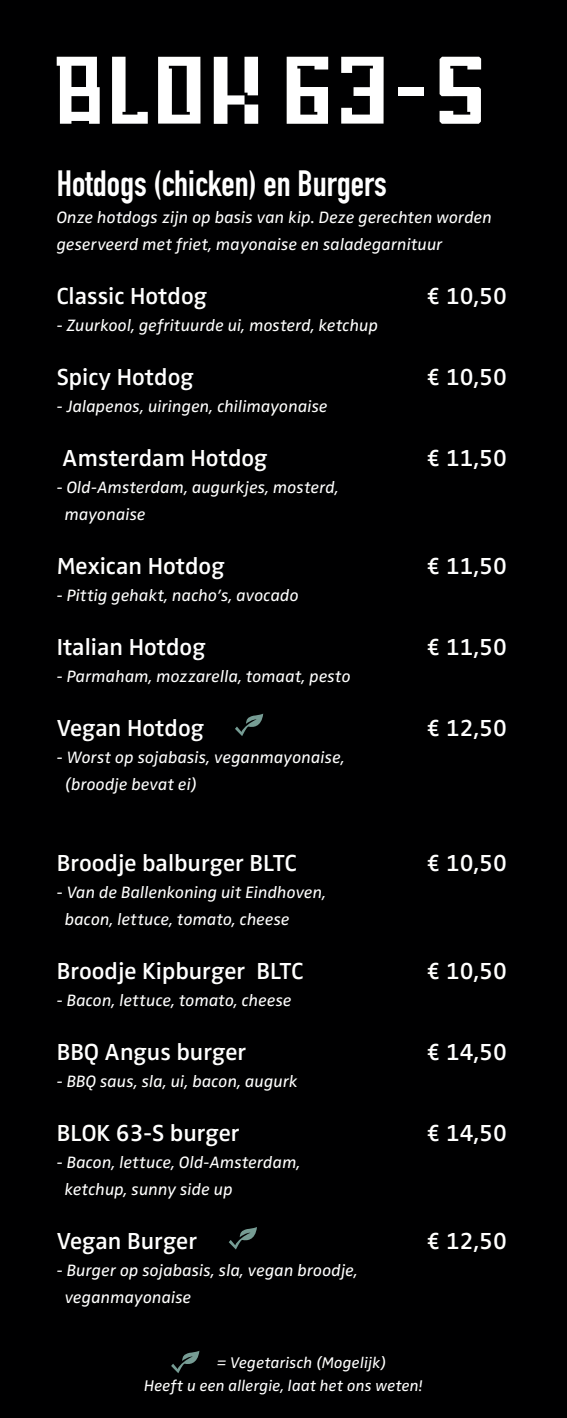
<style>
.page{position:relative;width:567px;height:1418px;background:#fff}
.page>*{position:absolute;margin:0;border:0;box-sizing:border-box;transform-origin:0 0}
.t1{font:700 36px "DIN Condensed";color:#fff}
.t2{font:600 24px "Zwo Pro";color:#fff}
.t3{font:italic 17px/27px "Zwo Pro";letter-spacing:.01em;color:#fff}
.t4{font:italic 16px/23.6px "Zwo Pro";letter-spacing:.01em;color:#fff}
</style>
<div class="page">
<div style="left:0;top:0;width:567px;height:1417px;background:#000001"></div>
<svg style="left:287px;top:57px;width:41px;height:67px"></svg>
<svg style="left:214px;top:57px;width:44px;height:67px"></svg>
<svg style="left:112px;top:57px;width:36px;height:67px"></svg>
<svg style="left:57px;top:57px;width:43px;height:67px"></svg>
<svg style="left:158px;top:57px;width:42px;height:67px"></svg>
<svg style="left:341px;top:57px;width:43px;height:67px"></svg>
<div style="left:398px;top:87px;width:26px;height:9px;background:#fff"></div>
<svg style="left:440px;top:57px;width:41px;height:67px"></svg>
<svg style="left:235px;top:713px;width:28px;height:23px"></svg>
<svg style="left:229px;top:1227px;width:28px;height:22px"></svg>
<svg style="left:171px;top:1351px;width:28px;height:22px"></svg>
<h1 class="t1" style="left:57px;top:159px;width:332px">Hotdogs (chicken) en Burgers</h1>
<p class="t3" style="left:57px;top:203px;width:437px">Onze hotdogs zijn op basis van kip. Deze gerechten worden geserveerd met friet, mayonaise en saladegarnituur</p>
<h2 class="t2" style="left:57px;top:278px;width:152px">Classic Hotdog</h2>
<h2 class="t2" style="left:427px;top:278px;width:82px">€ 10,50</h2>
<p class="t3" style="left:57px;top:311px;width:323px">- Zuurkool, gefrituurde ui, mosterd, ketchup</p>
<h2 class="t2" style="left:57px;top:359px;width:139px">Spicy Hotdog</h2>
<h2 class="t2" style="left:427px;top:359px;width:82px">€ 10,50</h2>
<p class="t3" style="left:57px;top:392px;width:272px">- Jalapenos, uiringen, chilimayonaise</p>
<h2 class="t2" style="left:62px;top:440px;width:207px">Amsterdam Hotdog</h2>
<h2 class="t2" style="left:427px;top:440px;width:82px">€ 11,50</h2>
<p class="t3" style="left:65px;top:473px;width:276px;text-indent:-8px">- Old-Amsterdam, augurkjes, mosterd, mayonaise</p>
<h2 class="t2" style="left:57px;top:548px;width:169px">Mexican Hotdog</h2>
<h2 class="t2" style="left:427px;top:548px;width:82px">€ 11,50</h2>
<p class="t3" style="left:57px;top:581px;width:243px">- Pittig gehakt, nacho’s, avocado</p>
<h2 class="t2" style="left:57px;top:629px;width:150px">Italian Hotdog</h2>
<h2 class="t2" style="left:427px;top:629px;width:82px">€ 11,50</h2>
<p class="t3" style="left:57px;top:662px;width:295px">- Parmaham, mozzarella, tomaat, pesto</p>
<h2 class="t2" style="left:57px;top:710px;width:149px">Vegan Hotdog</h2>
<h2 class="t2" style="left:427px;top:710px;width:82px">€ 12,50</h2>
<p class="t3" style="left:65px;top:743px;width:281px;text-indent:-8px">- Worst op sojabasis, veganmayonaise, (broodje bevat ei)</p>
<h2 class="t2" style="left:57px;top:845px;width:241px">Broodje balburger BLTC</h2>
<h2 class="t2" style="left:427px;top:845px;width:82px">€ 10,50</h2>
<p class="t3" style="left:65px;top:878px;width:263px;text-indent:-8px">- Van de Ballenkoning uit Eindhoven, bacon, lettuce, tomato, cheese</p>
<h2 class="t2" style="left:57px;top:953px;width:248px">Broodje Kipburger BLTC</h2>
<h2 class="t2" style="left:427px;top:953px;width:82px">€ 10,50</h2>
<p class="t3" style="left:57px;top:986px;width:236px">- Bacon, lettuce, tomato, cheese</p>
<h2 class="t2" style="left:57px;top:1034px;width:191px">BBQ Angus burger</h2>
<h2 class="t2" style="left:427px;top:1034px;width:82px">€ 14,50</h2>
<p class="t3" style="left:57px;top:1067px;width:243px">- BBQ saus, sla, ui, bacon, augurk</p>
<h2 class="t2" style="left:57px;top:1115px;width:184px">BLOK 63-S burger</h2>
<h2 class="t2" style="left:427px;top:1115px;width:82px">€ 14,50</h2>
<p class="t3" style="left:65px;top:1148px;width:237px;text-indent:-8px">- Bacon, lettuce, Old-Amsterdam, ketchup, sunny side up</p>
<h2 class="t2" style="left:57px;top:1223px;width:142px">Vegan Burger</h2>
<h2 class="t2" style="left:427px;top:1223px;width:82px">€ 12,50</h2>
<p class="t3" style="left:65px;top:1256px;width:295px;text-indent:-8px">- Burger op sojabasis, sla, vegan broodje, veganmayonaise</p>
<p class="t4" style="left:144px;top:1349px;width:280px;text-indent:73px">= Vegetarisch (Mogelijk)<br>Heeft u een allergie, laat het ons weten!</p>
</div>
